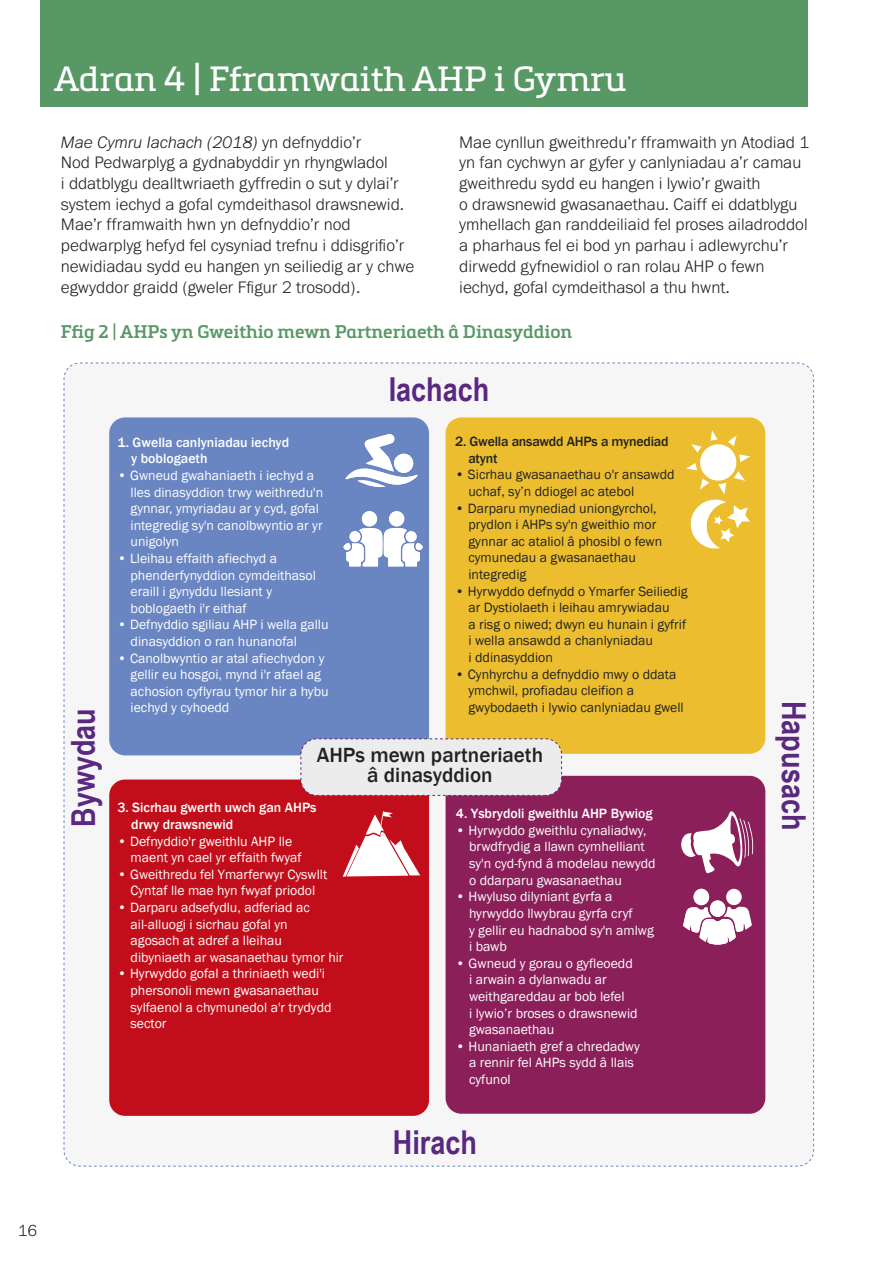
<style>
.page{position:relative;width:893px;height:1263px;background:#fff}
.page>*{position:absolute;margin:0;border:0;box-sizing:border-box;transform-origin:0 0}
.headers_grey{font:34.5px "Metronic Slab Pro";color:#fff}
.t1{font:700 33px "Arial Narrow";color:#5a2880}
.t2{font:500 21.15px/19.8px "Franklin Gothic";color:#222221;text-align:center}
.Figure_style{font:600 18px "Metronic Slab Pro";color:#579865}
.Body{font:300 17.25px/20.7px "Franklin Gothic URW";color:#222221}
.t3{font:300 16.5px "Franklin Gothic URW";color:#222221}
.t4{font:13.8px/16.6px "Franklin Gothic";color:#fff}
.t5{font:13.8px/16.6px "Franklin Gothic";color:#222221}
.t6{font:500 13.8px/16.6px "Franklin Gothic";color:#fff}
.t7{font:500 13.8px/16.6px "Franklin Gothic";letter-spacing:-.015em;color:#222221}
.s1{font-weight:700}
.s2{font-style:italic}
</style>
<div class="page">
<div style="left:64px;top:363px;width:750px;height:803px;background:#f6f6f6;border-radius:16px"></div>
<div style="left:446px;top:776px;width:319px;height:338px;background:#8b1f5a;border-radius:16px"></div>
<div style="left:109px;top:779px;width:320px;height:337px;background:#c20e1a;border-radius:16px"></div>
<div style="left:446px;top:417px;width:319px;height:337px;background:#ecbe2f;border-radius:16px"></div>
<div style="left:109px;top:417px;width:320px;height:338px;background:#6985c2;border-radius:16px"></div>
<div style="left:301px;top:739px;width:260px;height:56px;background:#ececec;border-radius:16px"></div>
<div style="left:301px;top:738px;width:261px;height:58px;border:1px dashed #5a2880;border-radius:16px"></div>
<svg style="left:681px;top:811px;width:73px;height:63px"></svg>
<svg style="left:343px;top:811px;width:77px;height:66px"></svg>
<svg style="left:345px;top:434px;width:73px;height:53px"></svg>
<svg style="left:686px;top:430px;width:64px;height:119px"></svg>
<svg style="left:343px;top:511px;width:80px;height:55px"></svg>
<div style="left:726px;top:889px;width:16px;height:16px;background:#fff;border-radius:50%"></div>
<div style="left:693px;top:889px;width:16px;height:16px;background:#fff;border-radius:50%"></div>
<div style="left:710px;top:900px;width:15px;height:17px;background:#fff;border-radius:50%"></div>
<svg style="left:683px;top:906px;width:69px;height:39px"></svg>
<div style="left:40px;top:0;width:768px;height:106px;background:#579865"></div>
<p class="headers_grey" style="left:54px;top:54px;width:574px">Adran 4 <span class="s1">|</span> Fframwaith AHP i Gymru</p>
<p class="Body" style="left:61px;top:131px;width:355px"><span class="s2">Mae Cymru Iachach (2018)</span> yn defnyddio’r<br>Nod Pedwarplyg a gydnabyddir yn rhyngwladol<br>i ddatblygu dealltwriaeth gyffredin o sut y dylai’r system iechyd a gofal cymdeithasol drawsnewid.<br>Mae’r fframwaith hwn yn defnyddio’r nod pedwarplyg hefyd fel cysyniad trefnu i ddisgrifio’r newidiadau sydd eu hangen yn seiliedig ar y chwe egwyddor graidd (gweler Ffigur 2 trosodd).</p>
<p class="Body" style="left:459px;top:131px;width:352px">Mae cynllun gweithredu’r fframwaith yn Atodiad 1 yn fan cychwyn ar gyfer y canlyniadau a’r camau gweithredu sydd eu hangen i lywio’r gwaith<br>o drawsnewid gwasanaethau. Caiff ei ddatblygu ymhellach gan randdeiliaid fel proses ailadroddol a pharhaus fel ei bod yn parhau i adlewyrchu’r dirwedd gyfnewidiol o ran rolau AHP o fewn iechyd, gofal cymdeithasol a thu hwnt.</p>
<p class="Figure_style" style="left:61px;top:320px;width:513px">Ffig 2 | AHPs yn Gweithio mewn Partneriaeth â Dinasyddion</p>
<p class="t1" style="left:389px;top:364px;width:102px">Iachach</p>
<p class="t7" style="left:468px;top:433px;width:202px;text-indent:-13px">2. Gwella ansawdd AHPs a mynediad atynt</p>
<p class="t5" style="left:468px;top:467px;width:208px;text-indent:-13px">• Sicrhau gwasanaethau o'r ansawdd uchaf, sy’n ddiogel ac atebol</p>
<p class="t5" style="left:468px;top:500px;width:195px;text-indent:-13px">• Darparu mynediad uniongyrchol, prydlon i AHPs sy'n gweithio mor gynnar ac ataliol â phosibl o fewn cymunedau a gwasanaethau integredig</p>
<p class="t5" style="left:468px;top:583px;width:221px;text-indent:-13px">• Hyrwyddo defnydd o Ymarfer Seiliedig ar Dystiolaeth i leihau amrywiadau<br>a risg o niwed; dwyn eu hunain i gyfrif i wella ansawdd a chanlyniadau<br>i ddinasyddion</p>
<p class="t5" style="left:468px;top:666px;width:217px;text-indent:-13px">• Cynhyrchu a defnyddio mwy o ddata ymchwil, profiadau cleifion a gwybodaeth i lywio canlyniadau gwell</p>
<p class="t6" style="left:131px;top:434px;width:159px;text-indent:-14px">1. Gwella canlyniadau iechyd y boblogaeth</p>
<p class="t4" style="left:131px;top:467px;width:194px;text-indent:-13px">• Gwneud gwahaniaeth i iechyd a lles dinasyddion trwy weithredu'n gynnar, ymyriadau ar y cyd, gofal integredig sy'n canolbwyntio ar yr unigolyn</p>
<p class="t4" style="left:131px;top:550px;width:187px;text-indent:-13px">• Lleihau effaith afiechyd a phenderfynyddion cymdeithasol eraill i gynyddu llesiant y boblogaeth i'r eithaf</p>
<p class="t4" style="left:131px;top:617px;width:199px;text-indent:-13px">• Defnyddio sgiliau AHP i wella gallu dinasyddion o ran hunanofal</p>
<p class="t4" style="left:131px;top:650px;width:200px;text-indent:-13px">• Canolbwyntio ar atal afiechydon y gellir eu hosgoi, mynd i'r afael ag achosion cyflyrau tymor hir a hybu iechyd y cyhoedd</p>
<p class="t1" style="left:58px;top:827px;width:120px;rotate:-90deg">Bywydau</p>
<p class="t1" style="left:819px;top:701px;width:131px;rotate:90deg">Hapusach</p>
<p class="t2" style="left:317px;top:746px;width:228px">AHPs mewn partneriaeth â dinasyddion</p>
<p class="t6" style="left:131px;top:799px;width:187px;text-indent:-14px">3. Sicrhau gwerth uwch gan AHPs drwy drawsnewid</p>
<p class="t4" style="left:131px;top:833px;width:172px;text-indent:-13px">• Defnyddio'r gweithlu AHP lle maent yn cael yr effaith fwyaf</p>
<p class="t4" style="left:117px;top:866px;width:211px;text-align:center">• Gweithredu fel Ymarferwyr Cyswllt<br>Cyntaf lle mae hyn fwyaf priodol</p>
<p class="t4" style="left:131px;top:899px;width:214px;text-indent:-13px">• Darparu adsefydlu, adferiad ac ail-alluogi i sicrhau gofal yn<br>agosach at adref a lleihau dibyniaeth ar wasanaethau tymor hir</p>
<p class="t4" style="left:131px;top:966px;width:203px;text-indent:-13px">• Hyrwyddo gofal a thriniaeth wedi'i phersonoli mewn gwasanaethau sylfaenol a chymunedol a'r trydydd sector</p>
<p class="t6" style="left:456px;top:805px;width:198px">4. Ysbrydoli gweithlu AHP Bywiog</p>
<p class="t4" style="left:469px;top:822px;width:188px;text-indent:-13px">• Hyrwyddo gweithlu cynaliadwy, brwdfrydig a llawn cymhelliant sy'n cyd-fynd â modelau newydd o ddarparu gwasanaethau</p>
<p class="t4" style="left:469px;top:889px;width:186px;text-indent:-13px">• Hwyluso dilyniant gyrfa a hyrwyddo llwybrau gyrfa cryf<br>y gellir eu hadnabod sy'n amlwg i bawb</p>
<p class="t4" style="left:469px;top:955px;width:170px;text-indent:-13px">• Gwneud y gorau o gyfleoedd i arwain a dylanwadu ar weithgareddau ar bob lefel<br>i lywio’r broses o drawsnewid gwasanaethau</p>
<p class="t4" style="left:469px;top:1038px;width:172px;text-indent:-13px">• Hunaniaeth gref a chredadwy a rennir fel AHPs sydd â llais cyfunol</p>
<p class="t1" style="left:393px;top:1117px;width:86px">Hirach</p>
<p class="t3" style="left:18px;top:1220px;width:21px">16</p>
</div>
